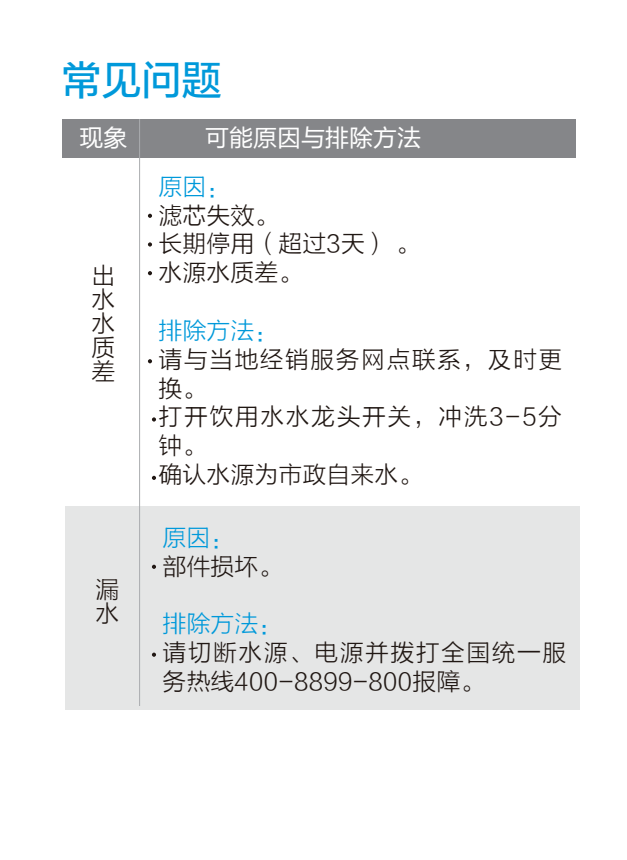
<style>
.page{position:relative;width:627px;height:860px;background:#fff}
.page>*{position:absolute;margin:0;border:0;box-sizing:border-box;transform-origin:0 0}
.t1{font:40px "FZLTZHUNHK GBK1 0";color:#0099da}
.t2{font:24px/24px "FZLTXHK";letter-spacing:.055em;color:#211814}
.t3{font:24px/28.8px "FZLTXHK";color:#211814}
.t4{font:24px "FZLTXHK";color:#0099da}
.t5{font:24px "FZLTHK GBK1 0";color:#fff}
</style>
<div class="page">
<div style="left:66px;top:506px;width:514px;height:203px;background:#e5e6e6"></div>
<svg style="left:148px;top:214px;width:4px;height:4px"></svg>
<svg style="left:148px;top:242px;width:4px;height:4px"></svg>
<svg style="left:148px;top:271px;width:4px;height:4px"></svg>
<svg style="left:148px;top:359px;width:4px;height:4px"></svg>
<svg style="left:152px;top:417px;width:4px;height:4px"></svg>
<svg style="left:152px;top:475px;width:4px;height:5px"></svg>
<div style="left:62px;top:119px;width:78px;height:38px;background:#858689"></div>
<div style="left:139px;top:119px;width:437px;height:38px;background:#858689"></div>
<hr style="left:139px;top:119px;width:1px;height:586px;background:#aaacaf">
<svg style="left:152px;top:564px;width:4px;height:4px"></svg>
<svg style="left:152px;top:652px;width:4px;height:4px"></svg>
<h1 class="t1" style="left:62px;top:58px;width:161px">常见问题</h1>
<p class="t5" style="left:80px;top:125px;width:49px">现象</p>
<p class="t5" style="left:205px;top:125px;width:217px">可能原因与排除方法</p>
<p class="t4" style="left:159px;top:173px;width:73px">原因：</p>
<p class="t3" style="left:159px;top:201px;width:263px">滤芯失效。<br>长期停用（超过3天） 。水源水质差。</p>
<p class="t4" style="left:159px;top:317px;width:121px">排除方法：</p>
<p class="t2" style="left:159px;top:345px;width:405px;line-height:28.8px">请与当地经销服务网点联系，及时更换。<br>打开饮用水水龙头开关，冲洗3-5分钟。<br>确认水源为市政自来水。</p>
<p class="t2" style="left:92px;top:264px;width:24px;text-align:justify">出水水质差</p>
<p class="t2" style="left:96px;top:577px;width:24px">漏水</p>
<p class="t4" style="left:163px;top:524px;width:73px">原因：</p>
<p class="t2" style="left:163px;top:554px;width:122px">部件损坏。</p>
<p class="t4" style="left:163px;top:610px;width:122px">排除方法：</p>
<p class="t2" style="left:163px;top:638px;width:405px;line-height:28.8px">请切断水源、电源并拨打全国统一服务热线400-8899-800报障。</p>
</div>
